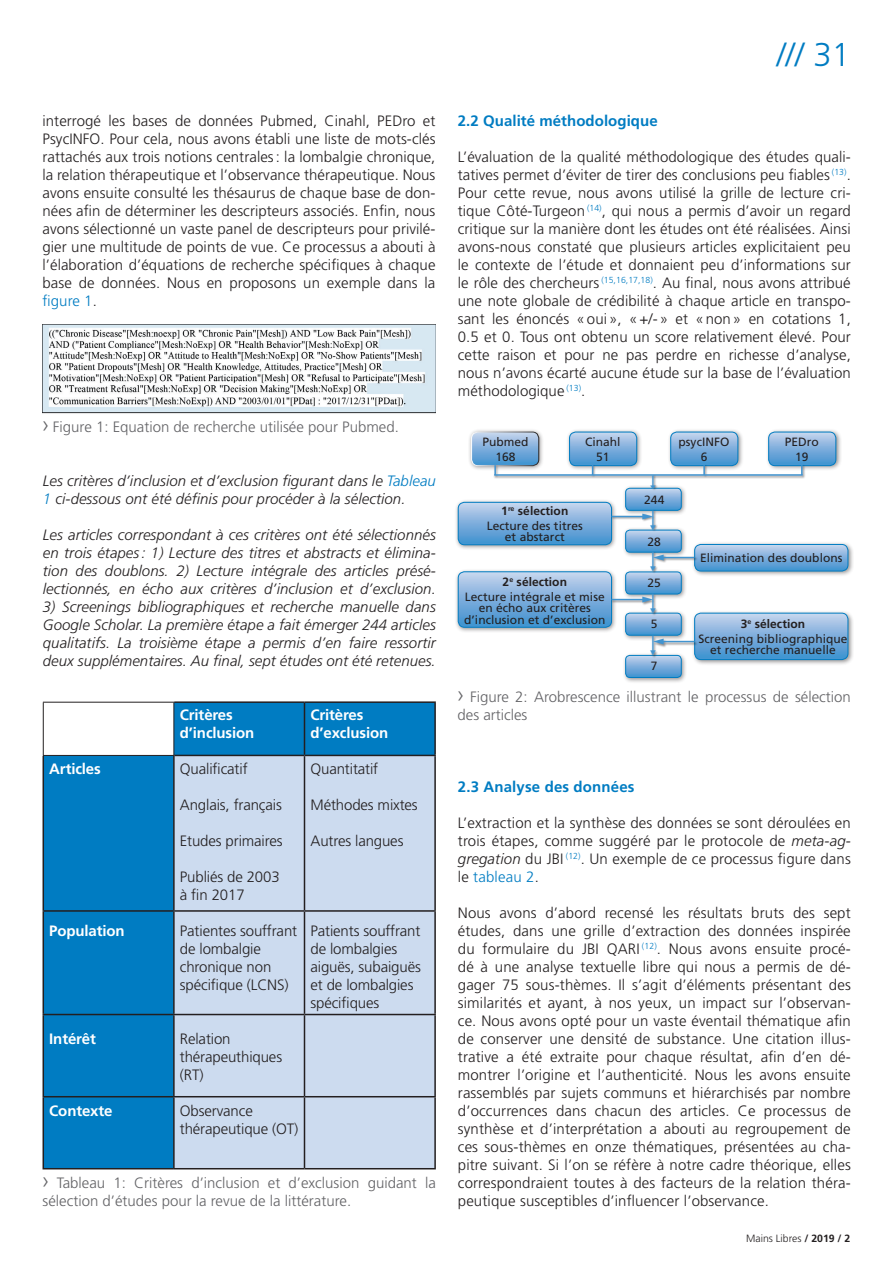
<style>
.page{position:relative;width:893px;height:1263px;background:#fff}
.page>*{position:absolute;margin:0;border:0;box-sizing:border-box;transform-origin:0 0}
.t1{font:300 33px "Frutiger";color:#007cc2}
.t2{font:700 15.15px "Frutiger";letter-spacing:.005em;color:#007cc2}
.t3{font:300 15px/18px "Frutiger";letter-spacing:-.01em;color:#231f20}
.t4{font:italic 300 15px/18px "Frutiger";letter-spacing:.005em;color:#231f20;text-align:justify}
.t5{font:300 15px/18px "Frutiger";color:#636366}
.t6{font:700 15px/18px "Frutiger";letter-spacing:-.01em;color:#fff}
.t7{font:12px/14.7px "Frutiger";letter-spacing:.005em;color:#231f20;text-align:center}
.t8{font:300 10.5px "Frutiger";color:#231f20}
.s1{color:#007cc2}
.s2{font-size:22.5px}
.s3{font-weight:700}
.s4{font-style:italic}
</style>
<div class="page">
<img style="left:43px;top:324px;width:393px;height:90px">
<svg style="left:44px;top:703px;width:390px;height:465px;background:#1787c7"></svg>
<div style="left:175px;top:756px;width:259px;height:412px;background:#ccdbef"></div>
<hr style="left:174px;top:701px;width:130px;height:2px;background:#231f20">
<hr style="left:304px;top:701px;width:132px;height:2px;background:#231f20">
<hr style="left:304px;top:703px;width:1px;height:52px;background:#231f20">
<hr style="left:434px;top:703px;width:2px;height:52px;background:#231f20">
<hr style="left:43px;top:756px;width:1px;height:154px;background:#231f20">
<hr style="left:174px;top:755px;width:130px;height:1px;background:#231f20">
<hr style="left:173px;top:756px;width:2px;height:154px;background:#231f20">
<hr style="left:304px;top:755px;width:132px;height:1px;background:#231f20">
<hr style="left:304px;top:756px;width:1px;height:154px;background:#231f20">
<hr style="left:434px;top:756px;width:2px;height:154px;background:#231f20">
<hr style="left:43px;top:910px;width:131px;height:2px;background:#231f20">
<hr style="left:43px;top:912px;width:1px;height:102px;background:#231f20">
<hr style="left:174px;top:910px;width:130px;height:2px;background:#231f20">
<hr style="left:173px;top:912px;width:2px;height:102px;background:#231f20">
<hr style="left:304px;top:910px;width:132px;height:2px;background:#231f20">
<hr style="left:304px;top:912px;width:1px;height:102px;background:#231f20">
<hr style="left:434px;top:912px;width:2px;height:102px;background:#231f20">
<hr style="left:43px;top:1014px;width:131px;height:1px;background:#231f20">
<hr style="left:43px;top:1015px;width:1px;height:81px;background:#231f20">
<hr style="left:174px;top:1014px;width:130px;height:1px;background:#231f20">
<hr style="left:173px;top:1015px;width:2px;height:81px;background:#231f20">
<hr style="left:304px;top:1014px;width:132px;height:1px;background:#231f20">
<hr style="left:304px;top:1015px;width:1px;height:81px;background:#231f20">
<hr style="left:434px;top:1015px;width:2px;height:81px;background:#231f20">
<hr style="left:43px;top:1096px;width:131px;height:1px;background:#231f20">
<hr style="left:43px;top:1097px;width:1px;height:71px;background:#231f20">
<hr style="left:174px;top:1096px;width:130px;height:1px;background:#231f20">
<hr style="left:173px;top:1097px;width:2px;height:71px;background:#231f20">
<hr style="left:304px;top:1096px;width:132px;height:1px;background:#231f20">
<hr style="left:304px;top:1097px;width:1px;height:71px;background:#231f20">
<hr style="left:434px;top:1097px;width:2px;height:71px;background:#231f20">
<hr style="left:43px;top:1168px;width:131px;height:1px;background:#231f20">
<hr style="left:174px;top:1168px;width:130px;height:1px;background:#231f20">
<hr style="left:304px;top:1168px;width:132px;height:1px;background:#231f20">
<hr style="left:43px;top:702px;width:131px;height:1px;background:#231f20">
<hr style="left:43px;top:702px;width:1px;height:53px;background:#231f20">
<hr style="left:173px;top:702px;width:1px;height:53px;background:#231f20">
<hr style="left:43px;top:755px;width:131px;height:1px;background:#231f20">
<div style="left:455px;top:428px;width:399px;height:256px;background:#231f20;opacity:.5"></div>
<div style="left:625px;top:655px;width:57px;height:23px;border:1px solid #007cc2;border-radius:4px"></div>
<svg style="left:458px;top:432px;width:390px;height:245px"></svg>
<p class="t3" style="left:43px;top:112px;width:394px;text-align:justify">interrogé les bases de données Pubmed, Cinahl, PEDro et PsycINFO. Pour cela, nous avons établi une liste de mots-clés rattachés aux trois notions centrales: la lombalgie chronique, la relation thérapeutique et l’observance thérapeutique. Nous avons ensuite consulté les thésaurus de chaque base de don&shy;nées afin de déterminer les descripteurs associés. Enfin, nous avons sélectionné un vaste panel de descripteurs pour privilé&shy;gier une multitude de points de vue. Ce processus a abouti à l’élaboration d’équations de recherche spécifiques à chaque base de données. Nous en proposons un exemple dans la <span class="s1">figure 1</span>.</p>
<p class="t5" style="left:43px;top:418px;width:358px"><span class="s2">›</span> Figure 1: Equation de recherche utilisée pour Pubmed.</p>
<p class="t4" style="left:43px;top:472px;width:394px">Les critères d’inclusion et d’exclusion figurant dans le <span class="s1">Tableau<br>1</span> ci-dessous ont été définis pour procéder à la sélection.</p>
<p class="t4" style="left:43px;top:526px;width:394px">Les articles correspondant à ces critères ont été sélectionnés en trois étapes: 1) Lecture des titres et abstracts et élimina&shy;tion des doublons. 2) Lecture intégrale des articles présé&shy;lectionnés, en écho aux critères d’inclusion et d’exclusion.</p>
<p class="t4" style="left:43px;top:598px;width:394px">3) Screenings bibliographiques et recherche manuelle dans Google Scholar. La première étape a fait émerger 244 articles qualitatifs. La troisième étape a permis d’en faire ressortir deux supplémentaires. Au final, sept études ont été retenues.</p>
<p class="t6" style="left:180px;top:706px;width:76px">Critères d’inclusion</p>
<p class="t6" style="left:310px;top:706px;width:79px">Critères d’exclusion</p>
<p class="t6" style="left:49px;top:760px;width:53px">Articles</p>
<p class="t3" style="left:180px;top:760px;width:69px">Qualificatif</p>
<p class="t3" style="left:180px;top:796px;width:104px">Anglais, français</p>
<p class="t3" style="left:180px;top:832px;width:104px">Etudes primaires</p>
<p class="t3" style="left:180px;top:868px;width:101px">Publiés de 2003 à fin 2017</p>
<p class="t3" style="left:310px;top:760px;width:69px">Quantitatif</p>
<p class="t3" style="left:310px;top:796px;width:109px">Méthodes mixtes</p>
<p class="t3" style="left:310px;top:832px;width:95px">Autres langues</p>
<p class="t6" style="left:49px;top:922px;width:77px">Population</p>
<p class="t3" style="left:180px;top:922px;width:119px">Patientes souffrant de lombalgie chronique non spécifique (LCNS)</p>
<p class="t3" style="left:310px;top:922px;width:112px">Patients souffrant de lombalgies aiguës, subaiguës et de lombalgies spécifiques</p>
<p class="t6" style="left:49px;top:1030px;width:48px">Intérêt</p>
<p class="t3" style="left:180px;top:1030px;width:104px">Relation thérapeuthiques (RT)</p>
<p class="t6" style="left:49px;top:1102px;width:65px">Contexte</p>
<p class="t3" style="left:180px;top:1102px;width:120px">Observance thérapeutique (OT)</p>
<p class="t5" style="left:43px;top:1174px;width:395px"><span class="s2">›</span> Tableau 1: Critères d’inclusion et d’exclusion guidant la sélection d’études pour la revue de la littérature.</p>
<h1 class="t1" style="left:777px;top:36px;width:75px">/// 31</h1>
<p class="t2" style="left:458px;top:112px;width:201px">2.2 Qualité méthodologique</p>
<p class="t3" style="left:458px;top:148px;width:394px;text-align:justify">L’évaluation de la qualité méthodologique des études quali&shy;tatives permet d’éviter de tirer des conclusions peu fiables <sup>(13)</sup>.<br>Pour cette revue, nous avons utilisé la grille de lecture cri&shy;tique Côté-Turgeon <sup>(14)</sup>, qui nous a permis d’avoir un regard critique sur la manière dont les études ont été réalisées. Ainsi avons-nous constaté que plusieurs articles explicitaient peu le contexte de l’étude et donnaient peu d’informations sur le rôle des chercheurs <sup>(15,16,17,18)</sup>. Au final, nous avons attribué une note globale de crédibilité à chaque article en transpo&shy;sant les énoncés «oui», «+/-» et «non» en cotations 1, 0.5 et 0. Tous ont obtenu un score relativement élevé. Pour cette raison et pour ne pas perdre en richesse d’analyse, nous n’avons écarté aucune étude sur la base de l’évaluation méthodologique <sup>(13)</sup>.</p>
<p class="t7" style="left:482px;top:434px;width:48px">Pubmed<br>168</p>
<p class="t7" style="left:585px;top:434px;width:37px">Cinahl<br>51</p>
<p class="t7" style="left:487px;top:503px;width:98px;line-height:15.5px"><span class="s3">1</span><sup>re</sup> <span class="s3">sélection<br></span>Lecture des titres</p>
<p class="t7" style="left:505px;top:530px;width:61px">et abstarct</p>
<p class="t7" style="left:465px;top:574px;width:141px;line-height:15.5px"><span class="s3">2</span><sup>e</sup> <span class="s3">sélection<br></span>Lecture intégrale et mise</p>
<p class="t7" style="left:464px;top:602px;width:143px;line-height:11.2px">en écho aux critères d’inclusion et d’exclusion</p>
<p class="t7" style="left:644px;top:492px;width:22px">244</p>
<p class="t7" style="left:648px;top:535px;width:15px">28</p>
<p class="t7" style="left:648px;top:576px;width:15px">25</p>
<p class="t7" style="left:651px;top:616px;width:8px">5</p>
<p class="t7" style="left:651px;top:659px;width:8px">7</p>
<p class="t7" style="left:678px;top:434px;width:52px">psycINFO<br>6</p>
<p class="t7" style="left:785px;top:434px;width:36px">PEDro<br>19</p>
<p class="t7" style="left:700px;top:551px;width:144px">Elimination des doublons</p>
<p class="t7" style="left:698px;top:616px;width:151px;line-height:15.5px"><span class="s3">3</span><sup>e</sup> <span class="s3">sélection<br></span>Screening bibliographique</p>
<p class="t7" style="left:710px;top:643px;width:127px">et recherche manuelle</p>
<p class="t5" style="left:457px;top:688px;width:395px"><span class="s2">›</span> Figure 2: Arobrescence illustrant le processus de sélection des articles</p>
<p class="t2" style="left:458px;top:778px;width:178px">2.3 Analyse des données</p>
<p class="t3" style="left:458px;top:814px;width:394px;text-align:justify">L’extraction et la synthèse des données se sont déroulées en trois étapes, comme suggéré par le protocole de <span class="s4">meta-ag&shy;gregation</span> du JBI <sup>(12)</sup>. Un exemple de ce processus figure dans le <span class="s1">tableau 2</span>.</p>
<p class="t3" style="left:458px;top:904px;width:395px;text-align:justify">Nous avons d’abord recensé les résultats bruts des sept études, dans une grille d’extraction des données inspirée du formulaire du JBI QARI <sup>(12)</sup>. Nous avons ensuite procé&shy;dé à une analyse textuelle libre qui nous a permis de dé&shy;gager 75 sous-thèmes. Il s’agit d’éléments présentant des similarités et ayant, à nos yeux, un impact sur l’observan&shy;ce. Nous avons opté pour un vaste éventail thématique afin de conserver une densité de substance. Une citation illus&shy;trative a été extraite pour chaque résultat, afin d’en dé&shy;montrer l’origine et l’authenticité. Nous les avons ensuite rassemblés par sujets communs et hiérarchisés par nombre d’occurrences dans chacun des articles. Ce processus de synthèse et d’interprétation a abouti au regroupement de ces sous-thèmes en onze thématiques, présentées au cha&shy;pitre suivant. Si l’on se réfère à notre cadre théorique, elles correspondraient toutes à des facteurs de la relation théra&shy;peutique susceptibles d’influencer l’observance.</p>
<p class="t8" style="left:746px;top:1232px;width:106px">Mains Libres <span class="s3">/ 2019 / 2</span></p>
</div>
